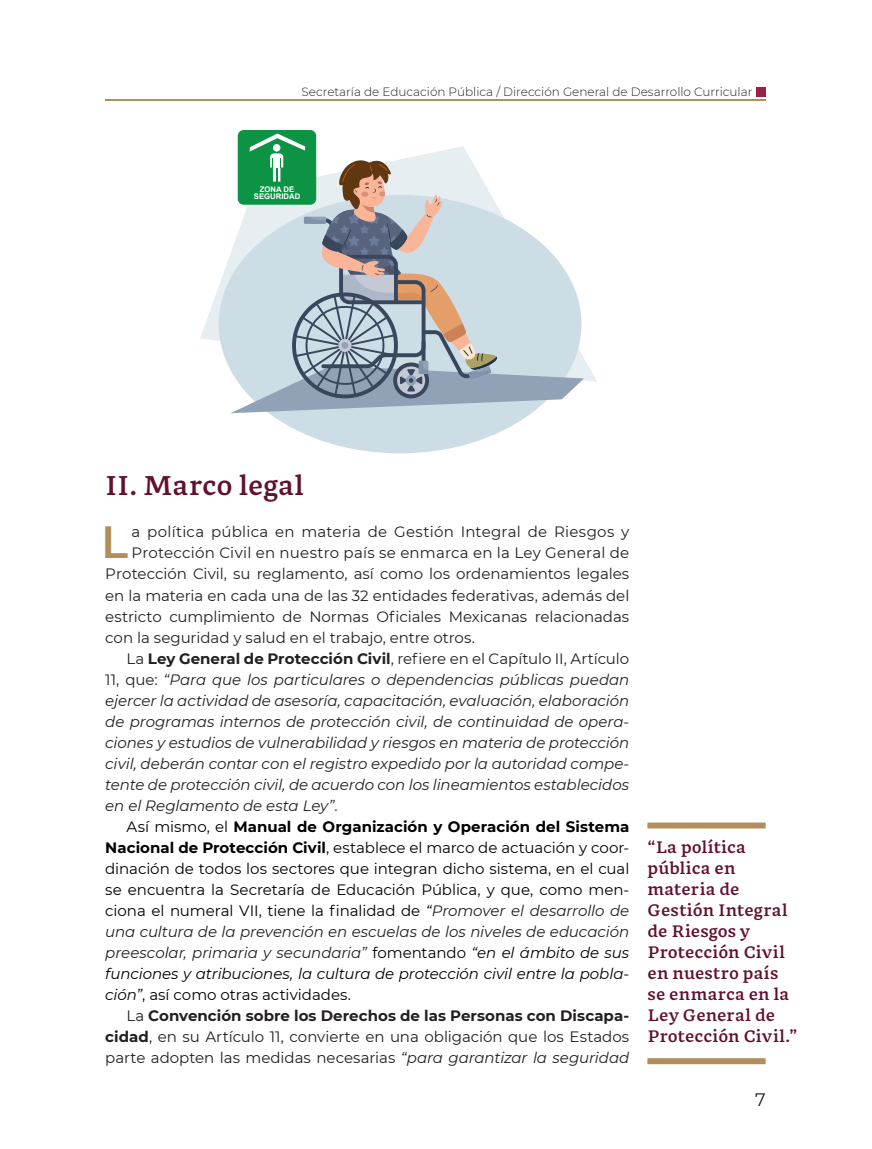
<style>
.page{position:relative;width:872px;height:1149px;background:#fff}
.page>*{position:absolute;margin:0;border:0;box-sizing:border-box;transform-origin:0 0}
.t1{font:600 45px "Montserrat";color:#b28e5d}
.t2{font:700 27px "GMX";color:#621031}
.t3{font:18px "Montserrat";color:#231f20}
.t4{font:700 16.5px/21px "GMX";letter-spacing:.005em;color:#621031}
.t5{font:italic 15px "Montserrat";letter-spacing:-.005em;color:#231f20}
.t6{font:15px "Montserrat";color:#231f20}
.t7{font:15px "Montserrat";letter-spacing:-.005em;color:#000001}
.t8{font:italic 15px "Montserrat";letter-spacing:-.005em;color:#000001}
.t9{font:700 15px "Montserrat";letter-spacing:.005em;color:#231f20}
.t10{font:700 15px "Montserrat";color:#000001}
.t11{font:300 12px "Montserrat";color:#231f20}
.t12{font:700 7.8px/6.8px "Arial";color:#fff;text-align:center}
.s1{font-weight:700}
.s2{font-style:normal}
.s3{font-weight:400}
.s4{font-style:italic}
.s5{font-style:italic;color:#231f20}
.s6{font-style:normal;color:#000001}
.s7{color:#000001}
</style>
<div class="page">
<hr style="left:105px;top:99px;width:660px;height:2px;background:#b28e5d">
<div style="left:756px;top:87px;width:9px;height:9px;background:#9c2146"></div>
<svg style="left:647px;top:1058px;width:118px;height:5px"></svg>
<div style="left:647px;top:822px;width:118px;height:6px;background:#b28e5d"></div>
<svg style="left:200px;top:256px;width:397px;height:126px"></svg>
<div style="left:219px;top:195px;width:362px;height:258px;background:#cddde5;border-radius:50%"></div>
<div style="left:238px;top:130px;width:78px;height:75px;background:#0d9344;border-radius:6px"></div>
<svg style="left:230px;top:133px;width:354px;height:280px"></svg>
<p class="t11" style="left:302px;top:84px;width:452px">Secretaría de Educación Pública / Dirección General de Desarrollo Curricular</p>
<p class="t12" style="left:254px;top:186px;width:48px">ZONA DE<br>SEGURIDAD</p>
<h2 class="t2" style="left:105px;top:470px;width:200px">II. Marco legal</h2>
<h1 class="t1" style="left:101px;top:510px;width:28px">L</h1>
<p class="t6" style="left:132px;top:521px;width:499px">a política pública en materia de Gestión Integral de Riesgos y</p>
<p class="t6" style="left:132px;top:542px;width:499px">Protección Civil en nuestro país se enmarca en la Ley General de</p>
<p class="t6" style="left:105px;top:563px;width:525px">Protección Civil, su reglamento, así como los ordenamientos legales</p>
<p class="t6" style="left:105px;top:584px;width:525px">en la materia en cada una de las 32 entidades federativas, además del</p>
<p class="t6" style="left:105px;top:605px;width:525px">estricto cumplimiento de Normas Oficiales Mexicanas relacionadas</p>
<p class="t6" style="left:105px;top:626px;width:371px">con la seguridad y salud en el trabajo, entre otros.</p>
<p class="t6" style="left:126px;top:647px;width:504px">La <span class="s1">Ley General de Protección Civil</span>, refiere en el Capítulo II, Artículo</p>
<p class="t5" style="left:105px;top:668px;width:525px"><span class="s2">11, que:</span> “Para que los particulares o dependencias públicas puedan</p>
<p class="t5" style="left:105px;top:689px;width:525px">ejercer la actividad de asesoría, capacitación, evaluación, elaboración</p>
<p class="t5" style="left:105px;top:710px;width:525px">de programas internos de protección civil, de continuidad de opera-</p>
<p class="t5" style="left:105px;top:731px;width:525px">ciones y estudios de vulnerabilidad y riesgos en materia de protección</p>
<p class="t5" style="left:105px;top:752px;width:525px">civil, deberán contar con el registro expedido por la autoridad compe-</p>
<p class="t5" style="left:105px;top:773px;width:525px">tente de protección civil, de acuerdo con los lineamientos establecidos</p>
<p class="t5" style="left:105px;top:794px;width:234px">en el Reglamento de esta Ley”<span class="s2">.</span></p>
<p class="t10" style="left:126px;top:815px;width:504px"><span class="s3">Así mismo, el</span> Manual de Organización y Operación del Sistema</p>
<p class="t7" style="left:105px;top:836px;width:525px"><span class="s1">Nacional de Protección Civil</span>, establece el marco de actuación y coor-</p>
<p class="t7" style="left:105px;top:857px;width:525px">dinación de todos los sectores que integran dicho sistema, en el cual</p>
<p class="t7" style="left:105px;top:878px;width:525px">se encuentra la Secretaría de Educación Pública, y que, como men-</p>
<p class="t7" style="left:105px;top:899px;width:525px">ciona el numeral VII, tiene la finalidad de <span class="s4">“</span><span class="s5">Promover el desarrollo de</span></p>
<p class="t5" style="left:105px;top:920px;width:525px">una cultura de la prevención en escuelas de los niveles de educación</p>
<p class="t5" style="left:105px;top:941px;width:525px">preescolar, primaria y secundaria” <span class="s6">fomentando</span> <span class="s7">“en el ámbito de sus</span></p>
<p class="t8" style="left:105px;top:962px;width:525px">funciones y atribuciones, la cultura de protección civil entre la pobla-</p>
<p class="t7" style="left:105px;top:983px;width:247px"><span class="s4">ción”</span>, así como otras actividades.</p>
<p class="t9" style="left:126px;top:1004px;width:504px"><span class="s3">La</span> Convención sobre los Derechos de las Personas con Discapa-</p>
<p class="t6" style="left:105px;top:1025px;width:525px"><span class="s1">cidad</span>, en su Artículo 11, convierte en una obligación que los Estados</p>
<p class="t6" style="left:105px;top:1046px;width:525px">parte adopten las medidas necesarias <span class="s4">“para garantizar la seguridad</span></p>
<p class="t4" style="left:647px;top:836px;width:151px">“La política pública en materia de<br>Gestión Integral de Riesgos y<br>Protección Civil en nuestro país se enmarca en la<br>Ley General de<br>Protección Civil.”</p>
<p class="t3" style="left:755px;top:1087px;width:12px">7</p>
</div>
